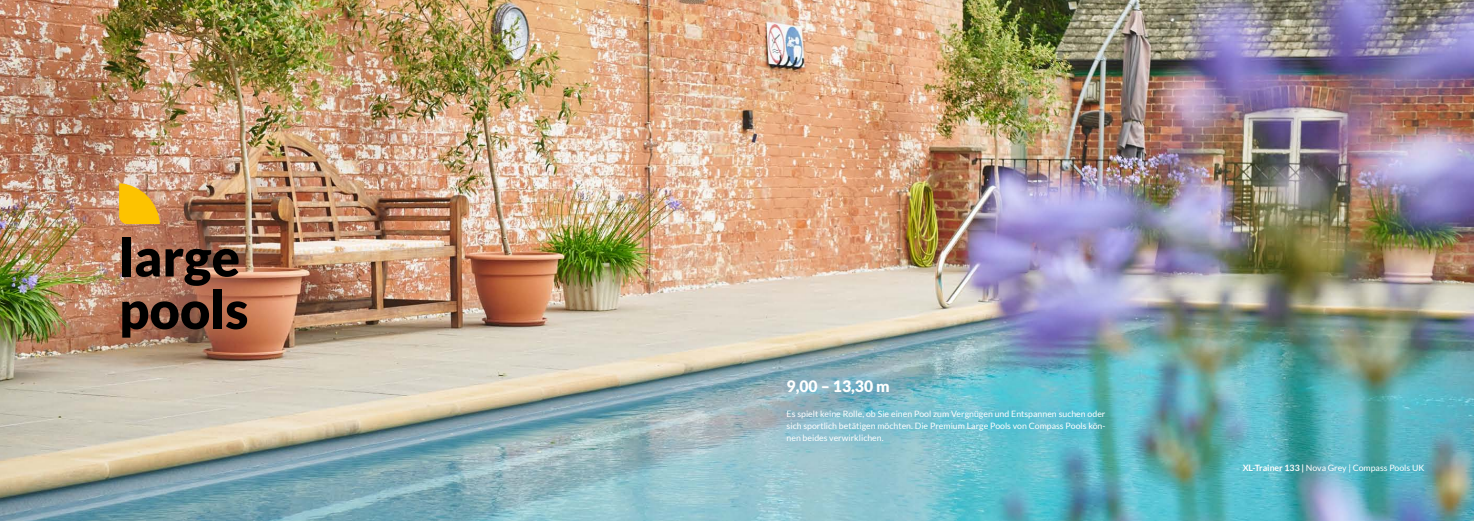
<style>
.page{position:relative;width:1474px;height:521px;background:#fff}
.page>*{position:absolute;margin:0;border:0;box-sizing:border-box;transform-origin:0 0}
.t1{font:900 52.5px/52.5px "Lato";color:#000}
.t2{font:900 15.75px "Lato";color:#fff}
.t3{font:8.75px/12.2px "Lato";color:#fff;text-align:justify}
.s1{font-weight:700}
</style>
<div class="page">
<img style="left:0;top:0;width:1473px;height:521px">
<img style="left:52px;top:120px;width:259px;height:279px">
<svg style="left:119px;top:183px;width:41px;height:41px;background:#f0b923"></svg>
<div style="left:771px;top:364px;width:348px;height:93px;background:#009ee3;opacity:.75"></div>
<h1 class="t1" style="left:119px;top:230px;width:131px">large pools</h1>
<h2 class="t2" style="left:786px;top:377px;width:105px">9,00 – 13,30 m</h2>
<p class="t3" style="left:786px;top:407px;width:320px">Es spielt keine Rolle, ob Sie einen Pool zum Vergnügen und Entspannen suchen oder sich sportlich betätigen möchten. Die Premium Large Pools von Compass Pools kön&shy;nen beides verwirklichen.</p>
<p class="t3" style="left:1242px;top:462px;width:183px"><span class="s1">XL-Trainer 133 |</span> Nova Grey | Compass Pools UK</p>
</div>
